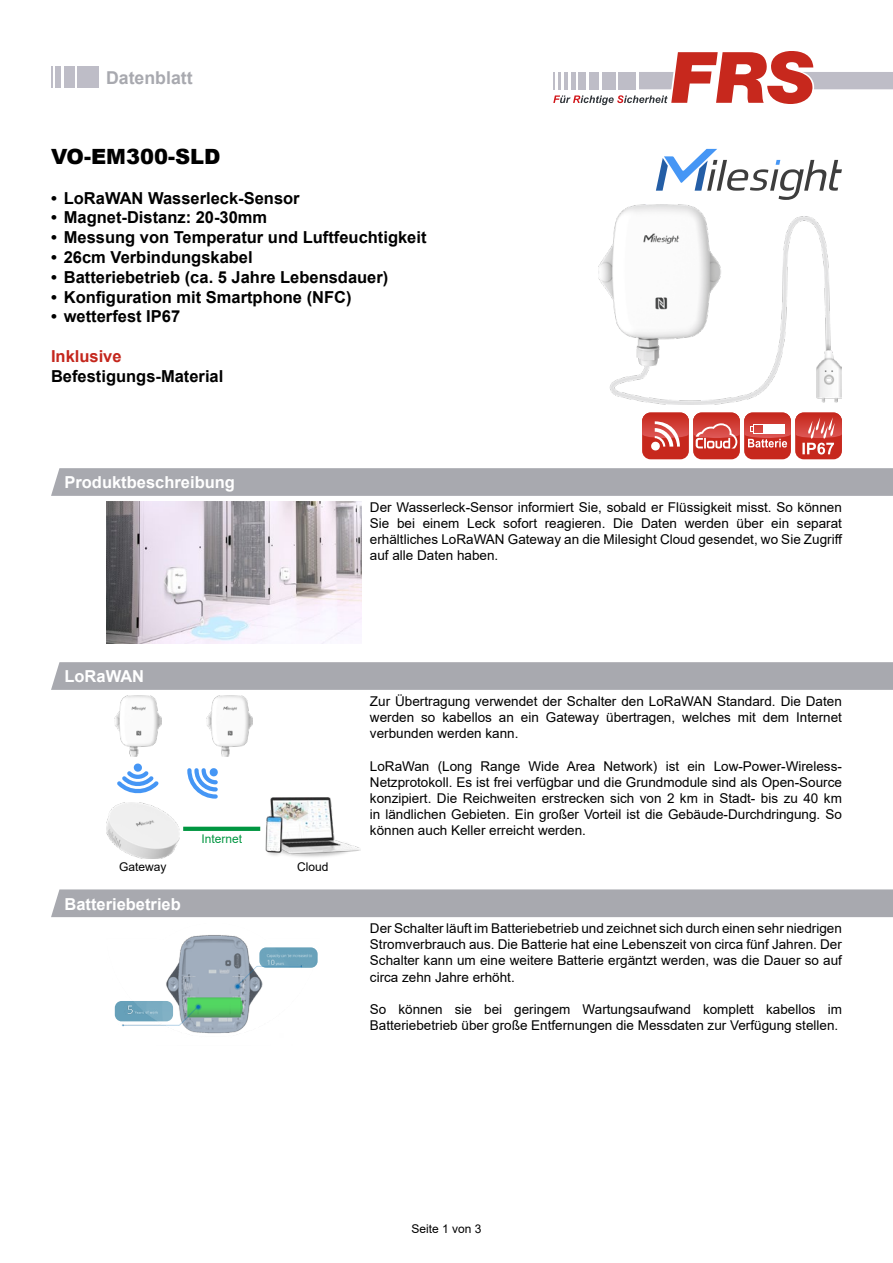
<style>
.page{position:relative;width:893px;height:1263px;background:#fff}
.page>*{position:absolute;margin:0;border:0;box-sizing:border-box;transform-origin:0 0}
.t1{font:900 21px "Arial";color:#000}
.t2{font:700 17.7px "Arial";color:#a8a9af}
.t3{font:700 16.5px "Arial";color:#000}
.t4{font:700 16.5px "Arial";color:#fff}
.t5{font:700 16.5px "Arial";color:#c4261c}
.t6{font:13.5px/16.2px "Arial";color:#000;text-align:justify}
.t7{font:12px "Arial";color:#000}
.t8{font:12px "Arial";color:#009641}
</style>
<div class="page">
<svg style="left:553px;top:51px;width:340px;height:54px"></svg>
<div style="left:78px;top:66px;width:21px;height:21px;background:#bebdc7"></div>
<hr style="left:50px;top:66px;width:3px;height:21px;background:#bebdc7">
<div style="left:56px;top:66px;width:5px;height:21px;background:#bebdc7"></div>
<div style="left:64px;top:66px;width:11px;height:21px;background:#bebdc7"></div>
<svg style="left:656px;top:149px;width:186px;height:51px"></svg>
<img style="left:598px;top:204px;width:244px;height:200px">
<div style="left:642px;top:412px;width:47px;height:47px;background:#c7281d;border-radius:9px"></div>
<div style="left:693px;top:412px;width:47px;height:47px;background:#c7281d;border-radius:9px"></div>
<div style="left:744px;top:412px;width:47px;height:47px;background:#c7281d;border-radius:9px"></div>
<div style="left:795px;top:412px;width:47px;height:47px;background:#c7281d;border-radius:9px"></div>
<svg style="left:642px;top:412px;width:200px;height:42px"></svg>
<svg style="left:51px;top:468px;width:842px;height:28px;background:#a9aab0"></svg>
<img style="left:106px;top:502px;width:255px;height:141px">
<svg style="left:51px;top:662px;width:842px;height:28px;background:#a9aab0"></svg>
<img style="left:115px;top:696px;width:46px;height:61px">
<img style="left:206px;top:696px;width:47px;height:61px">
<img style="left:106px;top:803px;width:73px;height:56px">
<img style="left:265px;top:798px;width:96px;height:59px">
<svg style="left:183px;top:827px;width:77px;height:4px"></svg>
<svg style="left:117px;top:763px;width:42px;height:31px"></svg>
<svg style="left:187px;top:768px;width:31px;height:31px"></svg>
<div style="left:51px;top:889px;width:842px;height:28px;background:#a8a9af"></div>
<img style="left:114px;top:935px;width:204px;height:99px">
<h2 class="t2" style="left:106px;top:66px;width:88px">Datenblatt</h2>
<h1 class="t1" style="left:51px;top:141px;width:171px">VO-EM300-SLD</h1>
<p class="t3" style="left:51px;top:186px;width:250px">• LoRaWAN Wasserleck-Sensor</p>
<p class="t3" style="left:51px;top:206px;width:218px">• Magnet-Distanz: 20-30mm</p>
<p class="t3" style="left:51px;top:226px;width:377px">• Messung von Temperatur und Luftfeuchtigkeit</p>
<p class="t3" style="left:51px;top:245px;width:203px">• 26cm Verbindungskabel</p>
<p class="t3" style="left:51px;top:265px;width:339px">• Batteriebetrieb (ca. 5 Jahre Lebensdauer)</p>
<p class="t3" style="left:51px;top:285px;width:302px">• Konfiguration mit Smartphone (NFC)</p>
<p class="t3" style="left:51px;top:305px;width:131px">• wetterfest IP67</p>
<p class="t5" style="left:51px;top:344px;width:72px">Inklusive</p>
<p class="t3" style="left:51px;top:364px;width:174px">Befestigungs-Material</p>
<p class="t4" style="left:64px;top:471px;width:172px">Produktbeschreibung</p>
<p class="t4" style="left:64px;top:665px;width:81px">LoRaWAN</p>
<p class="t7" style="left:119px;top:858px;width:49px">Gateway</p>
<p class="t4" style="left:64px;top:892px;width:118px">Batteriebetrieb</p>
<p class="t8" style="left:201px;top:830px;width:42px">Internet</p>
<p class="t6" style="left:370px;top:499px;width:474px">Der Wasserleck-Sensor informiert Sie, sobald er Flüssigkeit misst. So können Sie bei einem Leck sofort reagieren. Die Daten werden über ein separat erhältliches LoRaWAN Gateway an die Milesight Cloud gesendet, wo Sie Zugriff auf alle Daten haben.</p>
<p class="t7" style="left:297px;top:858px;width:33px">Cloud</p>
<p class="t6" style="left:370px;top:693px;width:473px">Zur Übertragung verwendet der Schalter den LoRaWAN Standard. Die Daten werden so kabellos an ein Gateway übertragen, welches mit dem Internet verbunden werden kann.</p>
<p class="t6" style="left:370px;top:757px;width:473px">LoRaWan (Long Range Wide Area Network) ist ein Low-Power-Wireless-Netzprotokoll. Es ist frei verfügbar und die Grundmodule sind als Open-Source konzipiert. Die Reichweiten erstrecken sich von 2 km in Stadt- bis zu 40 km in ländlichen Gebieten. Ein großer Vorteil ist die Gebäude-Durchdringung. So können auch Keller erreicht werden.</p>
<p class="t6" style="left:370px;top:920px;width:473px">Der Schalter läuft im Batteriebetrieb und zeichnet sich durch einen sehr niedrigen Stromverbrauch aus. Die Batterie hat eine Lebenszeit von circa fünf Jahren. Der Schalter kann um eine weitere Batterie ergäntzt werden, was die Dauer so auf circa zehn Jahre erhöht.</p>
<p class="t6" style="left:370px;top:1001px;width:473px">So können sie bei geringem Wartungsaufwand komplett kabellos im<br>Batteriebetrieb über große Entfernungen die Messdaten zur Verfügung stellen.</p>
<p class="t7" style="left:411px;top:1220px;width:72px">Seite 1 von 3</p>
</div>
